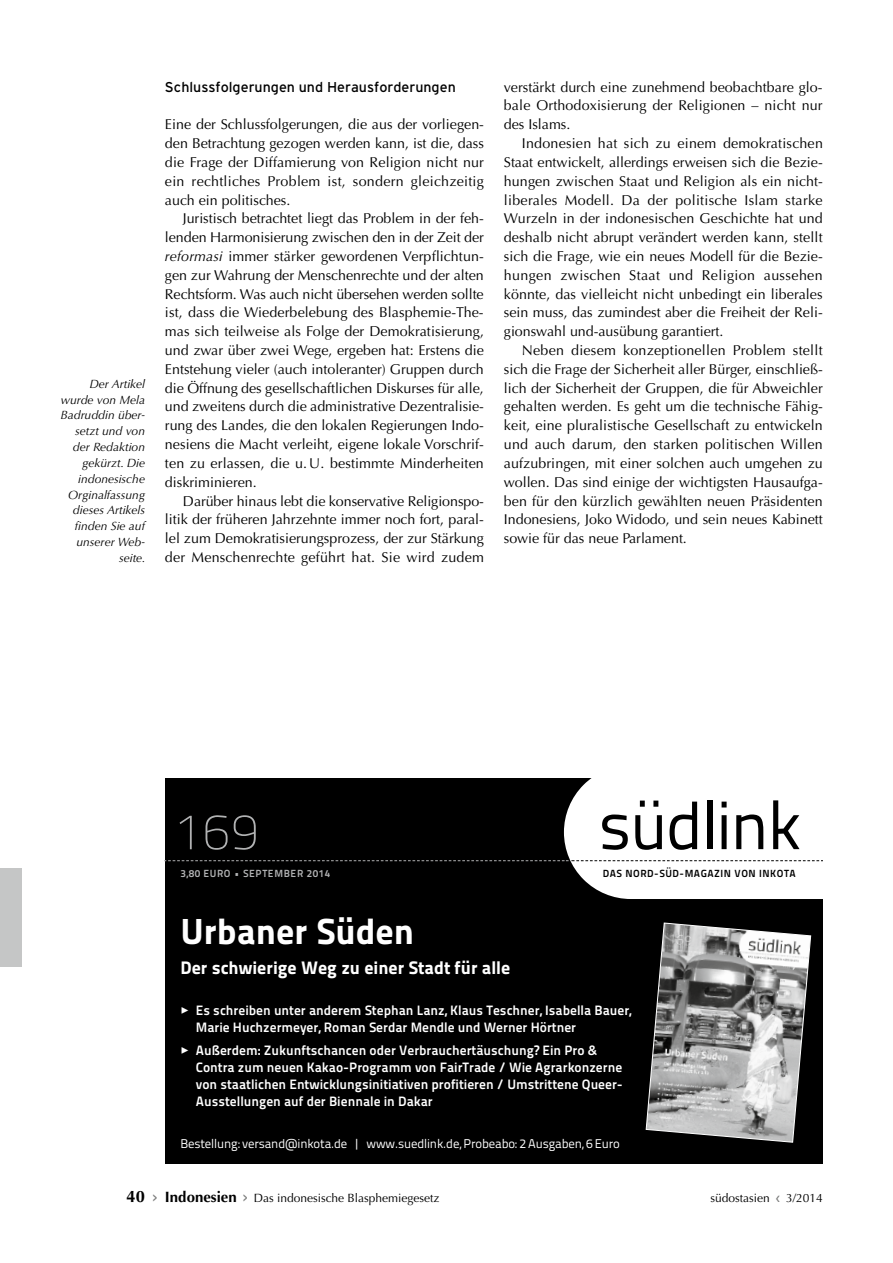
<style>
.page{position:relative;width:893px;height:1263px;background:#fff}
.page>*{position:absolute;margin:0;border:0;box-sizing:border-box;transform-origin:0 0}
.t1{font:67.95px "Titillium Text 22 L 400 wt";letter-spacing:-.025em;color:#000}
.t2{font:50.7px "Titillium Title 20";color:#b1b2b3}
.t3{font:36.3px "Titillium Maps 29 L 999 wt";color:#fff}
.t4{font:18.15px "Titillium Maps 29 L 999 wt";color:#fff}
.t5{font:14.25px/18.8px "Optima LT Std";color:#000;text-align:justify}
.t6{font:14.25px "Interstate";color:#000}
.t7{font:13.65px/17.2px "Titillium Maps 29 L 800 wt";color:#fff}
.t8{font:12.75px "Titillium Text 22 L 400 wt";letter-spacing:-.01em;color:#fff}
.t9{font:italic 12px/15.9px "Optima LT Std";color:#000;text-align:right}
.t10{font:12px "Optima LT Std";color:#000}
.t11{font:10.35px "Titillium Maps 29 L 800 wt";letter-spacing:.05em;color:#000}
.t12{font:10.35px "Titillium Maps 29 L 800 wt";letter-spacing:.06em;color:#b1b2b3}
.s1{font-style:italic}
.s2{font-weight:700;font-size:16.5px}
.s3{font-family:"Interstate Regular 3";color:#7a7b7a}
.s4{font-weight:700;font-size:15px}
.s5{font-family:"Interstate";color:#7a7b7a}
</style>
<div class="page">
<div style="left:165px;top:778px;width:658px;height:386px;background:#000"></div>
<svg style="left:165px;top:778px;width:658px;height:121px"></svg>
<svg style="left:646px;top:922px;width:165px;height:221px"></svg>
<div style="left:0;top:868px;width:21px;height:99px;background:#c5c6c6"></div>
<p class="t9" style="left:60px;top:376px;width:87px">Der Artikel wurde von Mela<br>Badruddin über&shy;setzt und von der Redaktion gekürzt. Die indonesische<br>Orginalfassung dieses Artikels finden Sie auf unserer Web&shy;seite.</p>
<p class="t6" style="left:165px;top:79px;width:292px">Schlussfolgerungen und Herausforderungen</p>
<p class="t5" style="left:165px;top:115px;width:321px">Eine der Schlussfolgerungen, die aus der vorliegen&shy;den Betrachtung gezogen werden kann, ist die, dass die Frage der Diffamierung von Religion nicht nur ein rechtliches Problem ist, sondern gleichzeitig auch ein politisches.</p>
<p class="t5" style="left:165px;top:209px;width:321px;text-indent:18px">Juristisch betrachtet liegt das Problem in der feh&shy;lenden Harmonisierung zwischen den in der Zeit der <span class="s1">reformasi</span> immer stärker gewordenen Verpflichtun&shy;gen zur Wahrung der Menschenrechte und der alten Rechtsform. Was auch nicht übersehen werden sollte ist, dass die Wiederbelebung des Blasphemie-The&shy;mas sich teilweise als Folge der Demokratisierung, und zwar über zwei Wege, ergeben hat: Erstens die Entstehung vieler (auch intoleranter) Gruppen durch die Öffnung des gesellschaftlichen Diskurses für alle, und zweitens durch die administrative Dezentralisie&shy;rung des Landes, die den lokalen Regierungen Indo&shy;nesiens die Macht verleiht, eigene lokale Vorschrif&shy;ten zu erlassen, die u.U. bestimmte Minderheiten diskriminieren.</p>
<p class="t5" style="left:165px;top:491px;width:320px;text-indent:18px">Darüber hinaus lebt die konservative Religionspo&shy;litik der früheren Jahrzehnte immer noch fort, paral&shy;lel zum Demokratisierungsprozess, der zur Stärkung der Menschenrechte geführt hat. Sie wird zudem</p>
<p class="t5" style="left:504px;top:78px;width:320px">verstärkt durch eine zunehmend beobachtbare glo&shy;bale Orthodoxisierung der Religionen – nicht nur des Islams.</p>
<p class="t5" style="left:504px;top:134px;width:321px;text-indent:18px">Indonesien hat sich zu einem demokratischen Staat entwickelt, allerdings erweisen sich die Bezie&shy;hungen zwischen Staat und Religion als ein nicht&shy;liberales Modell. Da der politische Islam starke Wurzeln in der indonesischen Geschichte hat und deshalb nicht abrupt verändert werden kann, stellt sich die Frage, wie ein neues Modell für die Bezie&shy;hungen zwischen Staat und Religion aussehen könnte, das vielleicht nicht unbedingt ein liberales sein muss, das zumindest aber die Freiheit der Reli&shy;gionswahl und-ausübung garantiert.</p>
<p class="t5" style="left:504px;top:341px;width:321px;text-indent:18px">Neben diesem konzeptionellen Problem stellt sich die Frage der Sicherheit aller Bürger, einschließ&shy;lich der Sicherheit der Gruppen, die für Abweichler gehalten werden. Es geht um die technische Fähig&shy;keit, eine pluralistische Gesellschaft zu entwickeln und auch darum, den starken politischen Willen aufzubringen, mit einer solchen auch umgehen zu wollen. Das sind einige der wichtigsten Hausaufga&shy;ben für den kürzlich gewählten neuen Präsidenten Indonesiens, Joko Widodo, und sein neues Kabinett sowie für das neue Parlament.</p>
<h2 class="t2" style="left:175px;top:798px;width:85px">169</h2>
<p class="t12" style="left:180px;top:866px;width:151px">3,80 EURO • SEPTEMBER 2014</p>
<h3 class="t3" style="left:180px;top:903px;width:235px">Urbaner Süden</h3>
<p class="t4" style="left:180px;top:953px;width:331px">Der schwierige Weg zu einer Stadt für alle</p>
<h1 class="t1" style="left:598px;top:775px;width:204px">südlink</h1>
<p class="t11" style="left:603px;top:866px;width:195px">DAS NORD-SÜD-MAGAZIN VON INKOTA</p>
<p class="t7" style="left:196px;top:1001px;width:437px;text-indent:-15px">✓ Es schreiben unter anderem Stephan Lanz, Klaus Teschner, Isabella Bauer,<br>Marie Huchzermeyer, Roman Serdar Mendle und Werner Hörtner</p>
<p class="t7" style="left:196px;top:1040px;width:429px;text-indent:-15px">✓ Außerdem: Zukunftschancen oder Verbrauchertäuschung? Ein Pro &amp; Contra zum neuen Kakao- Programm von FairTrade / Wie Agrarkonzerne von staatlichen Entwicklungsinitiativen profitieren / Umstrittene Queer-Ausstellungen auf der Biennale in Dakar</p>
<p class="t8" style="left:180px;top:1134px;width:441px">Bestellung: versand@inkota.de | www.suedlink.de, Probeabo: 2 Ausgaben, 6 Euro</p>
<p class="t10" style="left:127px;top:1190px;width:314px"><span class="s2">40</span> <span class="s3">&gt;</span> <span class="s4">Indonesien</span> <span class="s5">&gt;</span> Das indonesische Blasphemiegesetz</p>
<p class="t10" style="left:710px;top:1190px;width:114px">südostasien <span class="s5">‹</span> 3/2014</p>
</div>
